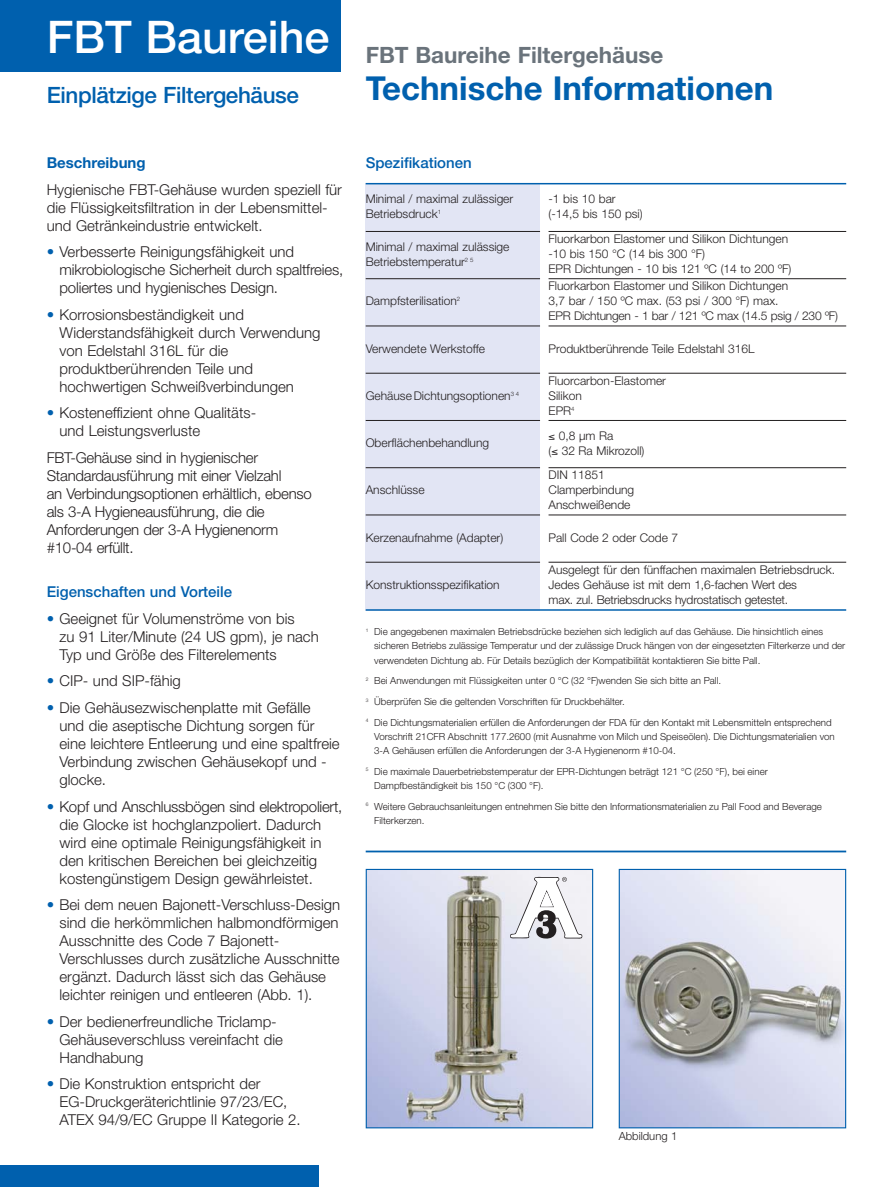
<style>
.page{position:relative;width:893px;height:1187px;background:#fff}
.page>*{position:absolute;margin:0;border:0;box-sizing:border-box;transform-origin:0 0}
.t1{font:500 45px "Helvetica Neue";color:#fff}
.t2{font:700 33px "Helvetica Neue";color:#0060ae}
.t3{font:500 22.5px "Helvetica Neue";letter-spacing:-.015em;color:#0060ae}
.t4{font:700 22.5px "Helvetica Neue";color:#6a737b}
.t5{font:300 15px/18px "Helvetica Neue";color:#231f20}
.t6{font:500 15px "Helvetica Neue";color:#0060ae}
.t7{font:700 15px "Helvetica Neue";color:#0060ae}
.t8{font:300 12px/15px "Helvetica Neue";color:#231f20}
.t9{font:300 11.25px "Helvetica Neue";color:#231f20}
.t10{font:300 9.75px/14.2px "Helvetica Neue";color:#231f20}
.s1{color:#0060ae}
</style>
<div class="page">
<div style="left:0;top:0;width:340px;height:71px;background:#0060ae"></div>
<div style="left:0;top:1165px;width:319px;height:21px;background:#0060ae"></div>
<hr style="left:366px;top:850px;width:480px;height:2px;background:#0060ae">
<img style="left:621px;top:870px;width:223px;height:256px">
<div style="left:619px;top:868px;width:227px;height:260px;border:1px solid #0060ae"></div>
<img style="left:368px;top:870px;width:223px;height:256px">
<div style="left:366px;top:868px;width:227px;height:260px;border:1px solid #0060ae"></div>
<div style="left:366px;top:183px;width:174px;height:48px;background:#e2e5f4"></div>
<div style="left:366px;top:231px;width:174px;height:48px;background:#e2e5f4"></div>
<div style="left:366px;top:279px;width:174px;height:47px;background:#e2e5f4"></div>
<div style="left:366px;top:326px;width:174px;height:47px;background:#e2e5f4"></div>
<div style="left:366px;top:373px;width:174px;height:47px;background:#e2e5f4"></div>
<div style="left:366px;top:420px;width:174px;height:47px;background:#e2e5f4"></div>
<div style="left:366px;top:467px;width:174px;height:48px;background:#e2e5f4"></div>
<div style="left:366px;top:515px;width:174px;height:47px;background:#e2e5f4"></div>
<div style="left:366px;top:562px;width:174px;height:48px;background:#e2e5f4"></div>
<hr style="left:366px;top:183px;width:480px;height:1px;background:#0060ae">
<hr style="left:366px;top:231px;width:174px;height:1px;background:#231f20">
<hr style="left:549px;top:231px;width:297px;height:1px;background:#231f20">
<hr style="left:366px;top:278px;width:174px;height:1px;background:#231f20">
<hr style="left:549px;top:278px;width:297px;height:1px;background:#231f20">
<hr style="left:366px;top:326px;width:174px;height:1px;background:#231f20">
<hr style="left:549px;top:326px;width:297px;height:1px;background:#231f20">
<hr style="left:366px;top:373px;width:174px;height:1px;background:#231f20">
<hr style="left:549px;top:373px;width:297px;height:1px;background:#231f20">
<hr style="left:366px;top:420px;width:174px;height:1px;background:#231f20">
<hr style="left:549px;top:420px;width:297px;height:1px;background:#231f20">
<hr style="left:366px;top:467px;width:174px;height:1px;background:#231f20">
<hr style="left:549px;top:467px;width:297px;height:1px;background:#231f20">
<hr style="left:366px;top:514px;width:174px;height:1px;background:#231f20">
<hr style="left:549px;top:514px;width:297px;height:1px;background:#231f20">
<hr style="left:366px;top:562px;width:174px;height:1px;background:#231f20">
<hr style="left:549px;top:562px;width:297px;height:1px;background:#231f20">
<hr style="left:366px;top:609px;width:480px;height:1px;background:#0060ae">
<svg style="left:510px;top:876px;width:72px;height:62px"></svg>
<h1 class="t1" style="left:47px;top:21px;width:284px">FBT Baureihe</h1>
<h3 class="t3" style="left:47px;top:87px;width:254px">Einplätzige Filtergehäuse</h3>
<p class="t7" style="left:47px;top:157px;width:100px">Beschreibung</p>
<p class="t5" style="left:47px;top:182px;width:297px">Hygienische FBT-Gehäuse wurden speziell für die Flüssigkeitsfiltration in der Lebensmittel&shy;und Getränkeindustrie entwickelt.</p>
<p class="t5" style="left:60px;top:244px;width:285px;text-indent:-13px"><span class="s1">•</span> Verbesserte Reinigungsfähigkeit und mikrobiologische Sicherheit durch spaltfreies, poliertes und hygienisches Design.</p>
<p class="t5" style="left:60px;top:307px;width:262px;text-indent:-13px"><span class="s1">•</span> Korrosionsbeständigkeit und Widerstandsfähigkeit durch Verwendung von Edelstahl 316L für die produktberührenden Teile und hochwertigen Schweißverbindungen</p>
<p class="t5" style="left:60px;top:405px;width:198px;text-indent:-13px"><span class="s1">•</span> Kosteneffizient ohne Qualitäts&shy;und Leistungsverluste</p>
<p class="t5" style="left:47px;top:450px;width:266px">FBT-Gehäuse sind in hygienischer Standardausführung mit einer Vielzahl<br>an Verbindungsoptionen erhältlich, ebenso als 3-A Hygieneausführung, die die Anforderungen der 3-A Hygienenorm #10-04 erfüllt.</p>
<p class="t6" style="left:47px;top:586px;width:187px">Eigenschaften und Vorteile</p>
<p class="t5" style="left:60px;top:611px;width:261px;text-indent:-13px"><span class="s1">•</span> Geeignet für Volumenströme von bis<br>zu 91 Liter/Minute (24 US gpm), je nach<br>Typ und Größe des Filterelements</p>
<p class="t5" style="left:47px;top:673px;width:136px"><span class="s1">•</span> CIP- und SIP-fähig</p>
<p class="t5" style="left:60px;top:700px;width:282px;text-indent:-13px"><span class="s1">•</span> Die Gehäusezwischenplatte mit Gefälle<br>und die aseptische Dichtung sorgen für eine leichtere Entleerung und eine spaltfreie Verbindung zwischen Gehäusekopf und - glocke.</p>
<p class="t5" style="left:60px;top:798px;width:284px;text-indent:-13px"><span class="s1">•</span> Kopf und Anschlussbögen sind elektropoliert, die Glocke ist hochglanzpoliert. Dadurch wird eine optimale Reinigungsfähigkeit in den kritischen Bereichen bei gleichzeitig kostengünstigem Design gewährleistet.</p>
<p class="t5" style="left:60px;top:897px;width:282px;text-indent:-13px"><span class="s1">•</span> Bei dem neuen Bajonett-Verschluss-Design sind die herkömmlichen halbmondförmigen Ausschnitte des Code 7 Bajonett-Verschlusses durch zusätzliche Ausschnitte ergänzt. Dadurch lässt sich das Gehäuse leichter reinigen und entleeren (Abb. 1).</p>
<p class="t5" style="left:60px;top:1013px;width:225px;text-indent:-13px"><span class="s1">•</span> Der bedienerfreundliche Triclamp-<br>Gehäuseverschluss vereinfacht die<br>Handhabung</p>
<p class="t5" style="left:60px;top:1076px;width:243px;text-indent:-13px"><span class="s1">•</span> Die Konstruktion entspricht der<br>EG-Druckgeräterichtlinie 97/23/EC,<br>ATEX 94/9/EC Gruppe II Kategorie 2.</p>
<h3 class="t4" style="left:366px;top:47px;width:299px">FBT Baureihe Filtergehäuse</h3>
<h2 class="t2" style="left:366px;top:77px;width:409px">Technische Informationen</h2>
<p class="t6" style="left:366px;top:157px;width:108px">Spezifikationen</p>
<p class="t8" style="left:366px;top:193px;width:149px">Minimal / maximal zulässiger<br>Betriebsdruck<sup>1</sup></p>
<p class="t8" style="left:549px;top:193px;width:96px">-1 bis 10 bar (-14,5 bis 150 psi)</p>
<p class="t8" style="left:366px;top:240px;width:145px">Minimal / maximal zulässige<br>Betriebstemperatur<sup>2</sup> <sup>5</sup></p>
<p class="t8" style="left:549px;top:232px;width:244px">Fluorkarbon Elastomer und Silikon Dichtungen -10 bis 150 °C (14 bis 300 °F)<br>EPR Dichtungen - 10 bis 121 ºC (14 to 200 ºF)</p>
<p class="t8" style="left:366px;top:295px;width:96px">Dampfsterilisation<sup>2</sup></p>
<p class="t8" style="left:549px;top:280px;width:291px">Fluorkarbon Elastomer und Silikon Dichtungen<br>3,7 bar / 150 ºC max. (53 psi / 300 °F) max.<br>EPR Dichtungen - 1 bar / 121 ºC max (14.5 psig / 230 ºF)</p>
<p class="t8" style="left:366px;top:342px;width:121px">Verwendete Werkstoffe</p>
<p class="t8" style="left:549px;top:342px;width:207px">Produktberührende Teile Edelstahl 316L</p>
<p class="t8" style="left:366px;top:389px;width:155px">Gehäuse Dichtungsoptionen<sup>3</sup> <sup>4</sup></p>
<p class="t8" style="left:549px;top:374px;width:119px">Fluorcarbon-Elastomer<br>Silikon<br>EPR<sup>4</sup></p>
<p class="t8" style="left:366px;top:436px;width:125px">Oberflächenbehandlung</p>
<p class="t8" style="left:549px;top:429px;width:97px">≤ 0,8 µm Ra<br>(≤ 32 Ra Mikrozoll)</p>
<p class="t8" style="left:366px;top:484px;width:60px">Anschlüsse</p>
<p class="t8" style="left:549px;top:469px;width:87px">DIN 11851<br>Clamperbindung<br>Anschweißende</p>
<p class="t8" style="left:366px;top:531px;width:139px">Kerzenaufnahme (Adapter)</p>
<p class="t8" style="left:549px;top:531px;width:131px">Pall Code 2 oder Code 7</p>
<p class="t8" style="left:366px;top:578px;width:136px">Konstruktionsspezifikation</p>
<p class="t8" style="left:549px;top:563px;width:288px">Ausgelegt für den fünffachen maximalen Betriebsdruck.<br>Jedes Gehäuse ist mit dem 1,6-fachen Wert des<br>max. zul. Betriebsdrucks hydrostatisch getestet.</p>
<p class="t10" style="left:374px;top:625px;width:473px;text-indent:-9px"><sup>1</sup> Die angegebenen maximalen Betriebsdrücke beziehen sich lediglich auf das Gehäuse. Die hinsichtlich eines sicheren Betriebs zulässige Temperatur und der zulässige Druck hängen von der eingesetzten Filterkerze und der verwendeten Dichtung ab. Für Details bezüglich der Kompatibilität kontaktieren Sie bitte Pall.</p>
<p class="t10" style="left:366px;top:671px;width:467px;line-height:20.7px"><sup>2</sup> Bei Anwendungen mit Flüssigkeiten unter 0 °C (32 °F)wenden Sie sich bitte an Pall.<br><sup>3</sup> Überprüfen Sie die geltenden Vorschriften für Druckbehälter.<br><sup>4</sup> Die Dichtungsmaterialien erfüllen die Anforderungen der FDA für den Kontakt mit Lebensmitteln entsprechend</p>
<p class="t10" style="left:374px;top:730px;width:462px">Vorschrift 21CFR Abschnitt 177.2600 (mit Ausnahme von Milch und Speiseölen). Die Dichtungsmaterialien von<br>3-A Gehäusen erfüllen die Anforderungen der 3-A Hygienenorm #10-04.</p>
<p class="t10" style="left:374px;top:765px;width:395px;text-indent:-9px"><sup>5</sup> Die maximale Dauerbetriebstemperatur der EPR-Dichtungen beträgt 121 °C (250 °F), bei einer<br>Dampfbeständigkeit bis 150 °C (300 °F).</p>
<p class="t10" style="left:374px;top:800px;width:449px;text-indent:-9px"><sup>6</sup> Weitere Gebrauchsanleitungen entnehmen Sie bitte den Informationsmaterialien zu Pall Food and Beverage<br>Filterkerzen.</p>
<p class="t9" style="left:619px;top:1131px;width:60px">Abbildung 1</p>
</div>
